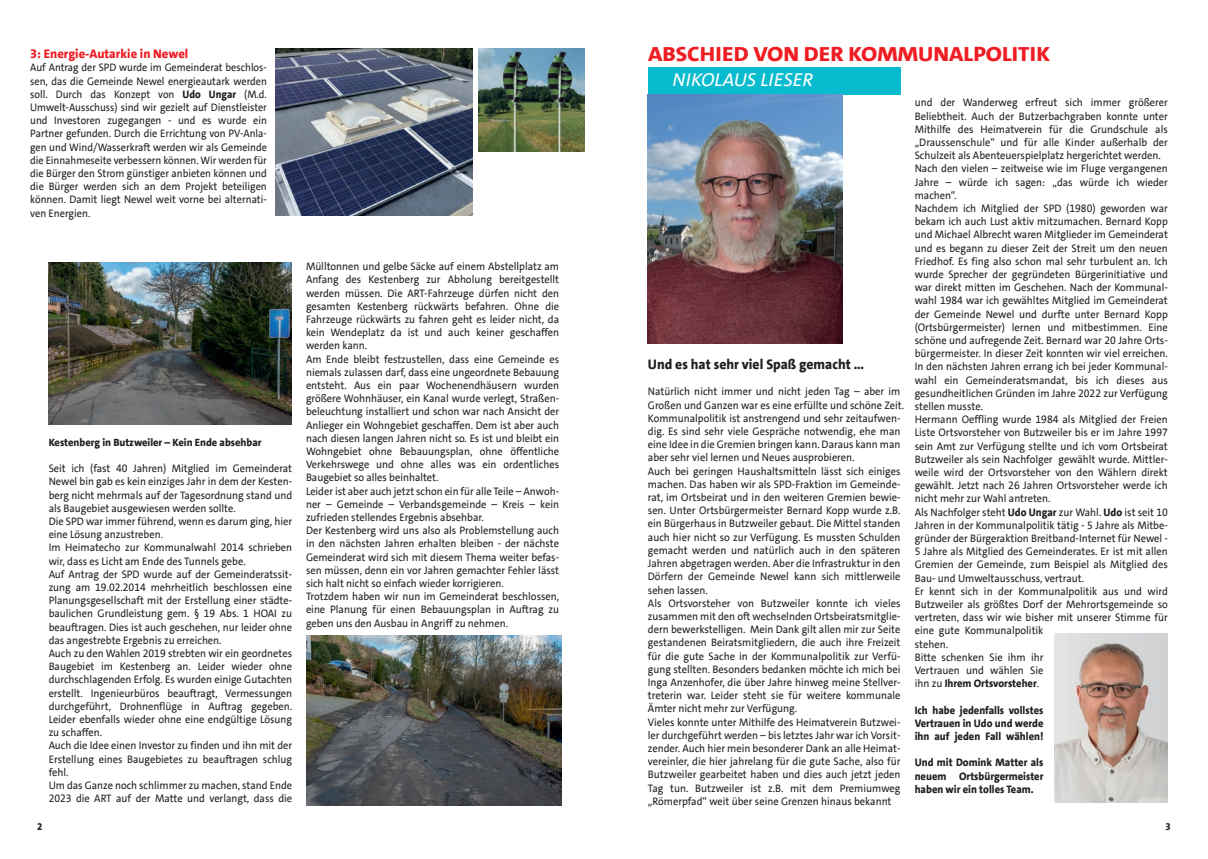
<style>
.page{position:relative;width:1208px;height:859px;background:#fff}
.page>*{position:absolute;margin:0;border:0;box-sizing:border-box;transform-origin:0 0}
.t1{font:800 20.7px "SPD The Sans Versal";color:#ee1d23;scale:1.1 1}
.t2{font:italic 18.8px "SPD The Sans Versal";color:#fff}
.t3{font:800 14px "SPD The Sans";color:#231f20}
.t4{font:800 12.6px "SPD The Sans";color:#ee1d23}
.t5{font:11px/13.2px "SPD The Sans";color:#231f20;scale:.95 1}
.t6{font:11px/13.2px "SPD The Sans";color:#231f20;text-align:justify;scale:.93 1}
.t7{font:800 11px/13.2px "SPD The Sans";color:#231f20;text-align:justify;scale:.95 1}
.t8{font:800 10.7px "SPD The Sans";color:#231f20}
.t9{font:800 10px "SPD The Sans";color:#231f20;scale:.96 1}
.s1{font-weight:800}
</style>
<div class="page">
<div style="left:648px;top:67px;width:252px;height:27px;background:#08bbce"></div>
<img style="left:1054px;top:634px;width:113px;height:169px">
<img style="left:648px;top:94px;width:194px;height:249px">
<img style="left:276px;top:49px;width:196px;height:167px">
<img style="left:306px;top:635px;width:255px;height:170px">
<img style="left:49px;top:262px;width:243px;height:162px">
<img style="left:479px;top:49px;width:106px;height:102px">
<p class="t4" style="left:30px;top:46px;width:160px">3: Energie-Autarkie in Newel</p>
<p class="t6" style="left:30px;top:61px;width:256px">Auf Antrag der SPD wurde im Gemeinderat beschlos&shy;sen, das die Gemeinde Newel energieautark werden soll. Durch das Konzept von <span class="s1">Udo Ungar</span> (M.d.<br>Umwelt-Ausschuss) sind wir gezielt auf Dienstleister und Investoren zugegangen - und es wurde ein Partner gefunden. Durch die Errichtung von PV-Anla&shy;gen und Wind/Wasserkraft werden wir als Gemeinde die Einnahmeseite verbessern können. Wir werden für die Bürger den Strom günstiger anbieten können und die Bürger werden sich an dem Projekt beteiligen können. Damit liegt Newel weit vorne bei alternati&shy;ven Energien.</p>
<p class="t8" style="left:49px;top:435px;width:214px">Kestenberg in Butzweiler – Kein Ende absehbar</p>
<p class="t5" style="left:49px;top:462px;width:258px">Seit ich (fast 40 Jahren) Mitglied im Gemeinderat Newel bin gab es kein einziges Jahr in dem der Kesten&shy;berg nicht mehrmals auf der Tagesordnung stand und als Baugebiet ausgewiesen werden sollte.<br>Die SPD war immer führend, wenn es darum ging, hier eine Lösung anzustreben.<br>Im Heimatecho zur Kommunalwahl 2014 schrieben wir, dass es Licht am Ende des Tunnels gebe.<br>Auf Antrag der SPD wurde auf der Gemeinderatssit&shy;zung am 19.02.2014 mehrheitlich beschlossen eine Planungsgesellschaft mit der Erstellung einer städte&shy;baulichen Grundleistung gem. § 19 Abs. 1 HOAI zu beauftragen. Dies ist auch geschehen, nur leider ohne das angestrebte Ergebnis zu erreichen.<br>Auch zu den Wahlen 2019 strebten wir ein geordnetes Baugebiet im Kestenberg an. Leider wieder ohne durchschlagenden Erfolg. Es wurden einige Gutachten erstellt. Ingenieurbüros beauftragt, Vermessungen durchgeführt, Drohnenflüge in Auftrag gegeben.<br>Leider ebenfalls wieder ohne eine endgültige Lösung zu schaffen.<br>Auch die Idee einen Investor zu finden und ihn mit der Erstellung eines Baugebietes zu beauftragen schlug fehl.<br>Um das Ganze noch schlimmer zu machen, stand Ende 2023 die ART auf der Matte und verlangt, dass die</p>
<p class="t5" style="left:306px;top:260px;width:268px">Mülltonnen und gelbe Säcke auf einem Abstellplatz am Anfang des Kestenberg zur Abholung bereitgestellt werden müssen. Die ART-Fahrzeuge dürfen nicht den gesamten Kestenberg rückwärts befahren. Ohne die Fahrzeuge rückwärts zu fahren geht es leider nicht, da kein Wendeplatz da ist und auch keiner geschaffen werden kann.<br>Am Ende bleibt festzustellen, dass eine Gemeinde es niemals zulassen darf, dass eine ungeordnete Bebauung entsteht. Aus ein paar Wochenendhäusern wurden größere Wohnhäuser, ein Kanal wurde verlegt, Straßen&shy;beleuchtung installiert und schon war nach Ansicht der Anlieger ein Wohngebiet geschaffen. Dem ist aber auch nach diesen langen Jahren nicht so. Es ist und bleibt ein Wohngebiet ohne Bebauungsplan, ohne öffentliche Verkehrswege und ohne alles was ein ordentliches Baugebiet so alles beinhaltet.<br>Leider ist aber auch jetzt schon ein für alle Teile – Anwoh&shy;ner – Gemeinde – Verbandsgemeinde – Kreis – kein zufrieden stellendes Ergebnis absehbar.<br>Der Kestenberg wird uns also als Problemstellung auch in den nächsten Jahren erhalten bleiben - der nächste Gemeinderat wird sich mit diesem Thema weiter befas&shy;sen müssen, denn ein vor Jahren gemachter Fehler lässt sich halt nicht so einfach wieder korrigieren.<br>Trotzdem haben wir nun im Gemeinderat beschlossen, eine Planung für einen Bebauungsplan in Auftrag zu geben uns den Ausbau in Angriff zu nehmen.</p>
<h1 class="t1" style="left:648px;top:41px;width:367px">ABSCHIED VON DER KOMMUNALPOLITIK</h1>
<h2 class="t2" style="left:672px;top:68px;width:142px">NIKOLAUS LIESER</h2>
<p class="t3" style="left:648px;top:355px;width:218px">Und es hat sehr viel Spaß gemacht …</p>
<p class="t5" style="left:648px;top:385px;width:271px">Natürlich nicht immer und nicht jeden Tag – aber im Großen und Ganzen war es eine erfüllte und schöne Zeit.<br>Kommunalpolitik ist anstrengend und sehr zeitaufwen&shy;dig. Es sind sehr viele Gespräche notwendig, ehe man eine Idee in die Gremien bringen kann. Daraus kann man aber sehr viel lernen und Neues ausprobieren.<br>Auch bei geringen Haushaltsmitteln lässt sich einiges machen. Das haben wir als SPD-Fraktion im Gemeinde&shy;rat, im Ortsbeirat und in den weiteren Gremien bewie&shy;sen. Unter Ortsbürgermeister Bernard Kopp wurde z.B. ein Bürgerhaus in Butzweiler gebaut. Die Mittel standen auch hier nicht so zur Verfügung. Es mussten Schulden gemacht werden und natürlich auch in den späteren Jahren abgetragen werden. Aber die Infrastruktur in den Dörfern der Gemeinde Newel kann sich mittlerweile sehen lassen.<br>Als Ortsvorsteher von Butzweiler konnte ich vieles zusammen mit den oft wechselnden Ortsbeiratsmitglie&shy;dern bewerkstelligen. Mein Dank gilt allen mir zur Seite gestandenen Beiratsmitgliedern, die auch ihre Freizeit für die gute Sache in der Kommunalpolitik zur Verfü&shy;gung stellten. Besonders bedanken möchte ich mich bei Inga Anzenhofer, die über Jahre hinweg meine Stellver&shy;treterin war. Leider steht sie für weitere kommunale Ämter nicht mehr zur Verfügung.<br>Vieles konnte unter Mithilfe des Heimatverein Butzwei&shy;ler durchgeführt werden – bis letztes Jahr war ich Vorsit&shy;zender. Auch hier mein besonderer Dank an alle Heimat&shy;vereinler, die hier jahrelang für die gute Sache, also für Butzweiler gearbeitet haben und dies auch jetzt jeden Tag tun. Butzweiler ist z.B. mit dem Premiumweg „Römerpfad“ weit über seine Grenzen hinaus bekannt</p>
<p class="t5" style="left:914px;top:96px;width:268px">und der Wanderweg erfreut sich immer größerer Beliebtheit. Auch der Butzerbachgraben konnte unter Mithilfe des Heimatverein für die Grundschule als „Draussenschule“ und für alle Kinder außerhalb der Schulzeit als Abenteuerspielplatz hergerichtet werden.<br>Nach den vielen – zeitweise wie im Fluge vergangenen Jahre – würde ich sagen: „das würde ich wieder machen“.<br>Nachdem ich Mitglied der SPD (1980) geworden war bekam ich auch Lust aktiv mitzumachen. Bernard Kopp und Michael Albrecht waren Mitglieder im Gemeinderat und es begann zu dieser Zeit der Streit um den neuen Friedhof. Es fing also schon mal sehr turbulent an. Ich wurde Sprecher der gegründeten Bürgerinitiative und war direkt mitten im Geschehen. Nach der Kommunal&shy;wahl 1984 war ich gewähltes Mitglied im Gemeinderat der Gemeinde Newel und durfte unter Bernard Kopp (Ortsbürgermeister) lernen und mitbestimmen. Eine schöne und aufregende Zeit. Bernard war 20 Jahre Orts&shy;bürgermeister. In dieser Zeit konnten wir viel erreichen.<br>In den nächsten Jahren errang ich bei jeder Kommunal&shy;wahl ein Gemeinderatsmandat, bis ich dieses aus gesundheitlichen Gründen im Jahre 2022 zur Verfügung stellen musste.<br>Hermann Oeffling wurde 1984 als Mitglied der Freien Liste Ortsvorsteher von Butzweiler bis er im Jahre 1997 sein Amt zur Verfügung stellte und ich vom Ortsbeirat Butzweiler als sein Nachfolger gewählt wurde. Mittler&shy;weile wird der Ortsvorsteher von den Wählern direkt gewählt. Jetzt nach 26 Jahren Ortsvorsteher werde ich nicht mehr zur Wahl antreten.<br>Als Nachfolger steht <span class="s1">Udo Ungar</span> zur Wahl. <span class="s1">Udo</span> ist seit 10<br>Jahren in der Kommunalpolitik tätig - 5 Jahre als Mitbe&shy;gründer der Bürgeraktion Breitband-Internet für Newel - 5 Jahre als Mitglied des Gemeinderates. Er ist mit allen Gremien der Gemeinde, zum Beispiel als Mitglied des Bau- und Umweltausschuss, vertraut.<br>Er kennt sich in der Kommunalpolitik aus und wird Butzweiler als größtes Dorf der Mehrortsgemeinde so vertreten, dass wir wie bisher mit unserer Stimme für eine gute Kommunalpolitik<br>stehen.<br>Bitte schenken Sie ihm ihr<br>Vertrauen und wählen Sie<br>ihn zu <span class="s1">Ihrem Ortsvorsteher</span>.</p>
<p class="t7" style="left:914px;top:703px;width:137px">Ich habe jedenfalls vollstes Vertrauen in Udo und werde ihn auf jeden Fall wählen!</p>
<p class="t7" style="left:914px;top:756px;width:137px">Und mit Domink Matter als neuem Ortsbürgermeister haben wir ein tolles Team.</p>
<p class="t9" style="left:37px;top:820px;width:7px">2</p>
<p class="t9" style="left:1165px;top:820px;width:7px">3</p>
</div>
